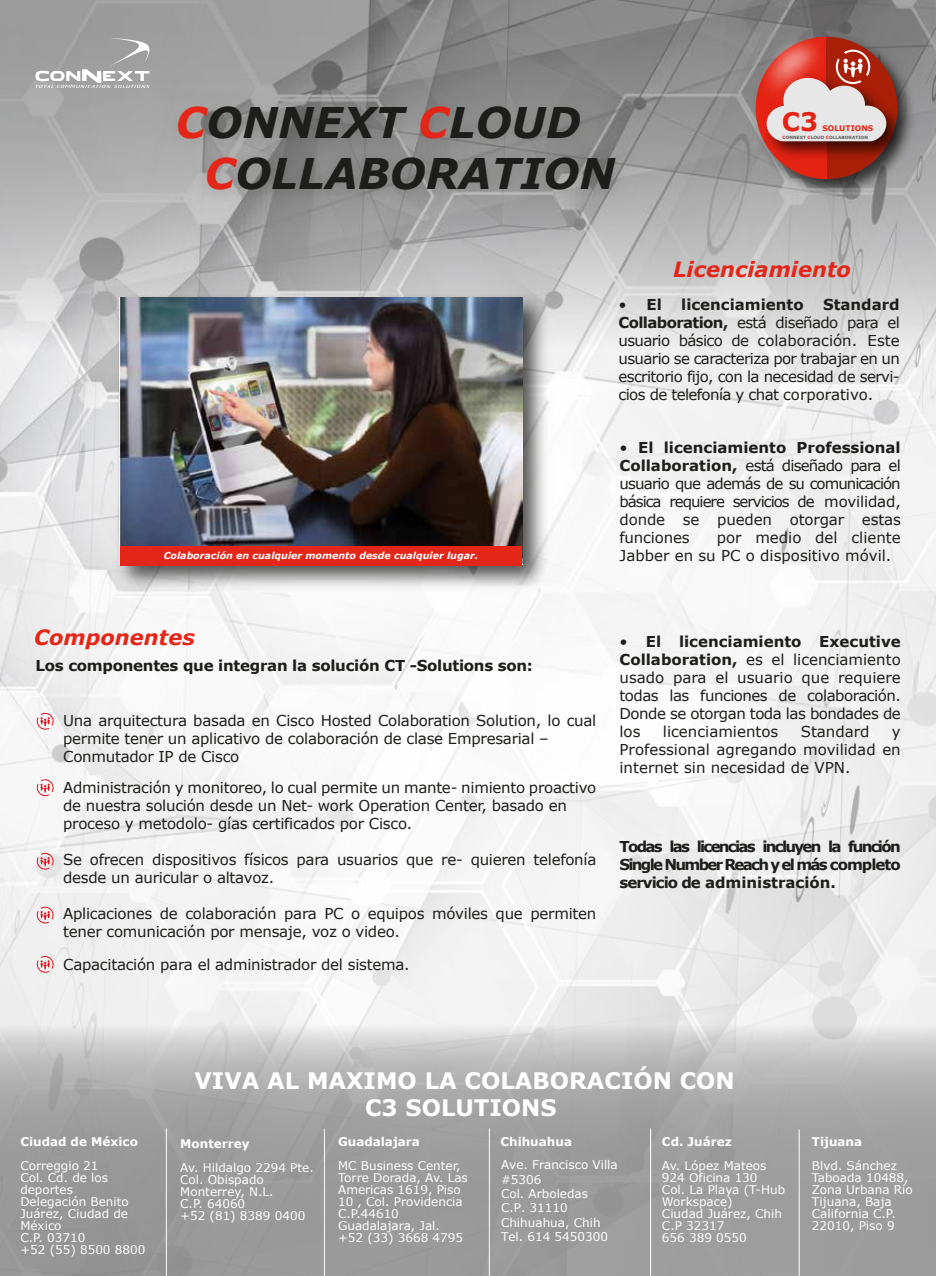
<style>
.page{position:relative;width:936px;height:1276px;background:#fff}
.page>*{position:absolute;margin:0;border:0;box-sizing:border-box;transform-origin:0 0}
.t1{font:italic 700 42.15px/50.7px "Verdana";color:#1d1d1b}
.t2{font:700 25.5px "Verdana";color:#e42313}
.t3{font:700 22.65px/27.3px "Verdana";color:#fff;text-align:center}
.t4{font:italic 700 21px "Verdana";color:#e42618}
.t5{font:15px/18px "Verdana";letter-spacing:-.02em;color:#1d1d1b;text-align:justify}
.t6{font:700 15px/18px "Verdana";letter-spacing:-.02em;color:#1d1d1b;text-align:justify}
.t7{font:15px/18px "Verdana";color:#1d1d1b}
.t8{font:700 15px "Verdana";color:#1d1d1b}
.t9{font:12px/12px "Verdana";color:#fff}
.t10{font:700 12px "Verdana";color:#fff}
.t11{font:italic 700 9.45px "Verdana";color:#fff}
.t12{font:700 7.65px "Verdana";color:#e42313}
.t13{font:700 4.35px "Verdana";color:#5c5c5b}
.s1{color:#e42618}
.s2{color:#e42313}
.s3{font-weight:700}
.s4{font-weight:400}
</style>
<div class="page">
<img style="left:0;top:0;width:935px;height:1024px">
<svg style="left:0;top:1024px;width:935px;height:252px;fill:#9e9e9e"></svg>
<svg style="left:35px;top:38px;width:120px;height:50px"></svg>
<img style="left:153px;top:79px;width:485px;height:145px">
<svg style="left:37px;top:713px;width:17px;height:16px"></svg>
<svg style="left:37px;top:779px;width:17px;height:17px"></svg>
<svg style="left:37px;top:853px;width:17px;height:16px"></svg>
<svg style="left:37px;top:906px;width:17px;height:17px"></svg>
<svg style="left:37px;top:956px;width:17px;height:16px"></svg>
<img style="left:108px;top:286px;width:447px;height:312px">
<img style="left:120px;top:298px;width:402px;height:267px">
<div style="left:120px;top:545px;width:401px;height:20px;background:#e42618"></div>
<img style="left:747px;top:28px;width:173px;height:174px">
<img style="left:897px;top:69px;width:12px;height:96px">
<img style="left:719px;top:0;width:146px;height:145px">
<svg style="left:755px;top:37px;width:142px;height:142px"></svg>
<hr style="left:166px;top:1128px;width:1px;height:148px;background:#fff">
<hr style="left:324px;top:1129px;width:1px;height:147px;background:#fff">
<hr style="left:489px;top:1128px;width:1px;height:148px;background:#fff">
<hr style="left:650px;top:1128px;width:1px;height:148px;background:#fff">
<hr style="left:798px;top:1129px;width:1px;height:147px;background:#fff">
<h1 class="t1" style="left:205px;top:98px;width:412px;text-indent:-29px"><span class="s1">C</span>ONNEXT <span class="s1">C</span>LOUD<br><span class="s1">C</span>OLLABORATION</h1>
<h2 class="t2" style="left:781px;top:105px;width:38px">C3</h2>
<p class="t12" style="left:822px;top:123px;width:52px">SOLUTIONS</p>
<p class="t13" style="left:782px;top:135px;width:87px"><span class="s2">C</span>ONNEXT <span class="s2">C</span>LOUD <span class="s2">C</span>OLLABORATION</p>
<h3 class="t4" style="left:673px;top:256px;width:179px">Licenciamiento</h3>
<p class="t11" style="left:164px;top:549px;width:316px">Colaboración en cualquier momento desde cualquier lugar.</p>
<p class="t5" style="left:618px;top:296px;width:283px;text-indent:204px"><span class="s3">Standard Collaboration,</span> está diseñado para el usuario básico de colaboración. Este usuario se caracteriza por trabajar en un escritorio fijo, con la necesidad de servi&shy;cios de telefonía y chat corporativo.</p>
<p class="t5" style="left:619px;top:439px;width:283px">• <span class="s3">El licenciamiento Professional Collaboration,</span> está diseñado para el usuario que además de su comunicación básica requiere servicios de movilidad, donde se pueden otorgar estas funciones</p>
<p class="t6" style="left:618px;top:296px;width:45px"><span class="s4">•</span> El</p>
<p class="t8" style="left:681px;top:295px;width:124px">licenciamiento</p>
<p class="t7" style="left:619px;top:529px;width:283px;text-indent:97px">por medio del cliente<br>Jabber en su PC o dispositivo móvil.</p>
<h3 class="t4" style="left:34px;top:624px;width:162px">Componentes</h3>
<p class="t6" style="left:36px;top:657px;width:499px">Los componentes que integran la solución CT -Solutions son:</p>
<p class="t5" style="left:63px;top:711px;width:534px;text-align:left">Una arquitectura basada en Cisco Hosted Colaboration Solution, lo cual permite tener un aplicativo de colaboración de clase Empresarial –<br>Conmutador IP de Cisco</p>
<p class="t5" style="left:63px;top:778px;width:534px;text-align:left">Administración y monitoreo, lo cual permite un mante- nimiento proactivo de nuestra solución desde un Net- work Operation Center, basado en proceso y metodolo- gías certificados por Cisco.</p>
<p class="t5" style="left:63px;top:850px;width:534px">Se ofrecen dispositivos físicos para usuarios que re- quieren telefonía desde un auricular o altavoz.</p>
<p class="t5" style="left:63px;top:904px;width:534px">Aplicaciones de colaboración para PC o equipos móviles que permiten tener comunicación por mensaje, voz o video.</p>
<p class="t5" style="left:63px;top:955px;width:348px">Capacitación para el administrador del sistema.</p>
<p class="t5" style="left:619px;top:633px;width:283px">• <span class="s3">El licenciamiento Executive Collaboration,</span> es el licenciamiento usado para el usuario que requiere todas las funciones de colaboración.<br>Donde se otorgan toda las bondades de los</p>
<p class="t7" style="left:663px;top:723px;width:117px">licenciamientos</p>
<p class="t7" style="left:800px;top:723px;width:70px">Standard</p>
<p class="t5" style="left:619px;top:723px;width:283px;text-indent:272px">y Professional agregando movilidad en internet sin necesidad de VPN.</p>
<p class="t6" style="left:619px;top:837px;width:283px">Todas las licencias incluyen la función Single Number Reach y el más completo servicio de administración.</p>
<p class="t10" style="left:20px;top:1133px;width:119px">Ciudad de México</p>
<p class="t9" style="left:20px;top:1159px;width:126px">Correggio 21<br>Col. Cd. de los deportes<br>Delegación Benito<br>Juárez, Ciudad de<br>México<br>C.P. 03710<br>+52 (55) 8500 8800</p>
<h3 class="t3" style="left:194px;top:1067px;width:541px">VIVA AL MAXIMO LA COLABORACIÓN CON<br>C3 SOLUTIONS</h3>
<p class="t10" style="left:180px;top:1135px;width:71px">Monterrey</p>
<p class="t9" style="left:180px;top:1161px;width:135px">Av. Hildalgo 2294 Pte.<br>Col. Obispado<br>Monterrey, N.L.<br>C.P. 64060<br>+52 (81) 8389 0400</p>
<p class="t10" style="left:338px;top:1133px;width:83px">Guadalajara</p>
<p class="t10" style="left:500px;top:1133px;width:73px">Chihuahua</p>
<p class="t9" style="left:338px;top:1159px;width:131px">MC Business Center,<br>Torre Dorada, Av. Las<br>Americas 1619, Piso<br>10 , Col. Providencia<br>C.P.44610<br>Guadalajara, Jal. +52 (33) 3668 4795</p>
<p class="t9" style="left:501px;top:1157px;width:118px;line-height:14.4px">Ave. Francisco Villa #5306<br>Col. Arboledas<br>C.P. 31110<br>Chihuahua, Chih<br>Tel. 614 5450300</p>
<p class="t10" style="left:662px;top:1133px;width:71px">Cd. Juárez</p>
<p class="t9" style="left:662px;top:1159px;width:125px">Av. López Mateos<br>924 Oficina 130<br>Col. La Playa (T-Hub<br>Workspace)<br>Ciudad Juárez, Chih<br>C.P 32317<br>656 389 0550</p>
<p class="t10" style="left:811px;top:1134px;width:52px">Tijuana</p>
<p class="t9" style="left:811px;top:1160px;width:102px">Blvd. Sánchez<br>Taboada 10488,<br>Zona Urbana Río<br>Tijuana, Baja<br>California C.P.<br>22010, Piso 9</p>
</div>
